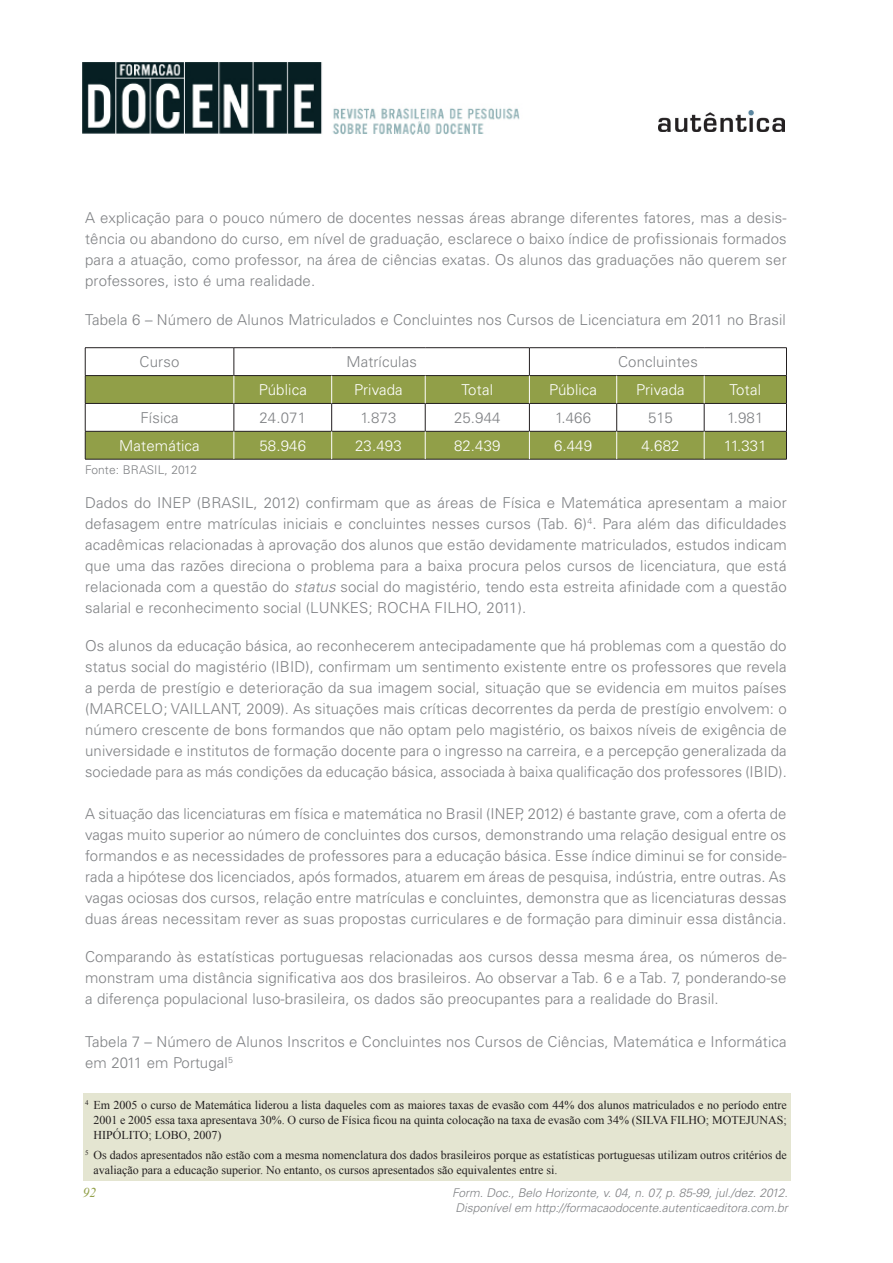
<style>
.page{position:relative;width:893px;height:1263px;background:#fff}
.page>*{position:absolute;margin:0;border:0;box-sizing:border-box;transform-origin:0 0}
.Texto_corrido{font:300 15px/21px "Univers LT Std";letter-spacing:.01em;color:#808285;text-align:justify}
.Texto_corrido-2{font:300 15px "Univers LT Std";letter-spacing:.01em;color:#fff}
.t1{font:italic 13.5px "Times New Roman";color:#919f48}
.Nota_de_Rodape{font:12px/15px "Times New Roman";color:#231f20;text-align:justify}
.t2{font:italic 300 12px/14.4px "Univers LT Std";color:#808285}
.Texto_corrido-3{font:300 12px "Univers LT Std";letter-spacing:.01em;color:#808285}
.s1{font-style:italic}
</style>
<div class="page">
<img style="left:83px;top:63px;width:437px;height:72px">
<img style="left:658px;top:110px;width:127px;height:22px">
<div style="left:83px;top:1094px;width:707px;height:87px;background:#e4e5d1"></div>
<svg style="left:86px;top:376px;width:700px;height:83px;fill:#919f48"></svg>
<hr style="left:85px;top:347px;width:149px;height:1px;background:#231f20">
<hr style="left:234px;top:347px;width:98px;height:1px;background:#231f20">
<hr style="left:332px;top:347px;width:93px;height:1px;background:#231f20">
<hr style="left:425px;top:347px;width:104px;height:1px;background:#231f20">
<hr style="left:529px;top:347px;width:88px;height:1px;background:#231f20">
<hr style="left:617px;top:347px;width:87px;height:1px;background:#231f20">
<hr style="left:704px;top:347px;width:83px;height:1px;background:#231f20">
<hr style="left:85px;top:375px;width:149px;height:1px;background:#231f20">
<hr style="left:234px;top:375px;width:98px;height:1px;background:#231f20">
<hr style="left:332px;top:375px;width:93px;height:1px;background:#231f20">
<hr style="left:425px;top:375px;width:104px;height:1px;background:#231f20">
<hr style="left:529px;top:375px;width:88px;height:1px;background:#231f20">
<hr style="left:617px;top:375px;width:87px;height:1px;background:#231f20">
<hr style="left:704px;top:375px;width:83px;height:1px;background:#231f20">
<hr style="left:85px;top:403px;width:149px;height:1px;background:#231f20">
<hr style="left:234px;top:403px;width:98px;height:1px;background:#231f20">
<hr style="left:332px;top:403px;width:93px;height:1px;background:#231f20">
<hr style="left:425px;top:403px;width:104px;height:1px;background:#231f20">
<hr style="left:529px;top:403px;width:88px;height:1px;background:#231f20">
<hr style="left:617px;top:403px;width:87px;height:1px;background:#231f20">
<hr style="left:704px;top:403px;width:83px;height:1px;background:#231f20">
<hr style="left:85px;top:431px;width:149px;height:1px;background:#231f20">
<svg style="left:85px;top:348px;width:1px;height:111px"></svg>
<hr style="left:234px;top:431px;width:98px;height:1px;background:#231f20">
<hr style="left:332px;top:431px;width:93px;height:1px;background:#231f20">
<hr style="left:425px;top:431px;width:104px;height:1px;background:#231f20">
<hr style="left:529px;top:431px;width:88px;height:1px;background:#231f20">
<hr style="left:617px;top:431px;width:87px;height:1px;background:#231f20">
<hr style="left:704px;top:431px;width:83px;height:1px;background:#231f20">
<svg style="left:786px;top:348px;width:1px;height:111px"></svg>
<hr style="left:85px;top:459px;width:149px;height:1px;background:#231f20">
<hr style="left:234px;top:459px;width:98px;height:1px;background:#231f20">
<hr style="left:332px;top:459px;width:93px;height:1px;background:#231f20">
<hr style="left:425px;top:459px;width:104px;height:1px;background:#231f20">
<hr style="left:529px;top:459px;width:88px;height:1px;background:#231f20">
<hr style="left:617px;top:459px;width:87px;height:1px;background:#231f20">
<hr style="left:704px;top:459px;width:83px;height:1px;background:#231f20">
<svg style="left:234px;top:348px;width:1px;height:111px"></svg>
<svg style="left:331px;top:376px;width:1px;height:83px"></svg>
<svg style="left:425px;top:376px;width:1px;height:83px"></svg>
<svg style="left:529px;top:348px;width:1px;height:111px"></svg>
<svg style="left:616px;top:376px;width:1px;height:83px"></svg>
<svg style="left:704px;top:376px;width:1px;height:83px"></svg>
<p class="Texto_corrido" style="left:85px;top:208px;width:703px">A explicação para o pouco número de docentes nessas áreas abrange diferentes fatores, mas a desis&shy;tência ou abandono do curso, em nível de graduação, esclarece o baixo índice de profissionais formados para a atuação, como professor, na área de ciências exatas. Os alunos das graduações não querem ser professores, isto é uma realidade.</p>
<p class="Texto_corrido" style="left:85px;top:309px;width:702px">Tabela 6 – Número de Alunos Matriculados e Concluintes nos Cursos de Licenciatura em 2011 no Brasil</p>
<p class="Texto_corrido" style="left:140px;top:351px;width:41px">Curso</p>
<p class="Texto_corrido" style="left:346px;top:351px;width:72px">Matrículas</p>
<p class="Texto_corrido" style="left:618px;top:351px;width:81px">Concluintes</p>
<p class="Texto_corrido-2" style="left:259px;top:381px;width:50px">Pública</p>
<p class="Texto_corrido-2" style="left:354px;top:381px;width:50px">Privada</p>
<p class="Texto_corrido-2" style="left:461px;top:381px;width:33px">Total</p>
<p class="Texto_corrido-2" style="left:549px;top:381px;width:50px">Pública</p>
<p class="Texto_corrido-2" style="left:636px;top:381px;width:50px">Privada</p>
<p class="Texto_corrido-2" style="left:729px;top:381px;width:33px">Total</p>
<p class="Texto_corrido" style="left:140px;top:407px;width:40px">Física</p>
<p class="Texto_corrido" style="left:259px;top:407px;width:48px">24.071</p>
<p class="Texto_corrido" style="left:360px;top:407px;width:38px">1.873</p>
<p class="Texto_corrido" style="left:454px;top:407px;width:48px">25.944</p>
<p class="Texto_corrido" style="left:555px;top:407px;width:38px">1.466</p>
<p class="Texto_corrido" style="left:648px;top:407px;width:26px">515</p>
<p class="Texto_corrido" style="left:727px;top:407px;width:38px">1.981</p>
<p class="Texto_corrido-2" style="left:119px;top:436px;width:82px">Matemática</p>
<p class="Texto_corrido-2" style="left:259px;top:436px;width:48px">58.946</p>
<p class="Texto_corrido-2" style="left:355px;top:436px;width:48px">23.493</p>
<p class="Texto_corrido-2" style="left:454px;top:436px;width:48px">82.439</p>
<p class="Texto_corrido-2" style="left:554px;top:436px;width:40px">6.449</p>
<p class="Texto_corrido-2" style="left:641px;top:436px;width:40px">4.682</p>
<p class="Texto_corrido-2" style="left:724px;top:436px;width:44px">11.331</p>
<p class="Texto_corrido-3" style="left:85px;top:463px;width:113px">Fonte: BRASIL, 2012</p>
<p class="Texto_corrido" style="left:85px;top:492px;width:703px">Dados do INEP (BRASIL, 2012) confirmam que as áreas de Física e Matemática apresentam a maior defasagem entre matrículas iniciais e concluintes nesses cursos (Tab. 6)<sup>4</sup>. Para além das dificuldades acadêmicas relacionadas à aprovação dos alunos que estão devidamente matriculados, estudos indicam que uma das razões direciona o problema para a baixa procura pelos cursos de licenciatura, que está relacionada com a questão do <span class="s1">status</span> social do magistério, tendo esta estreita afinidade com a questão salarial e reconhecimento social (LUNKES; ROCHA FILHO, 2011).</p>
<p class="Texto_corrido" style="left:85px;top:635px;width:703px">Os alunos da educação básica, ao reconhecerem antecipadamente que há problemas com a questão do status social do magistério (IBID), confirmam um sentimento existente entre os professores que revela a perda de prestígio e deterioração da sua imagem social, situação que se evidencia em muitos países (MARCELO; VAILLANT, 2009). As situações mais críticas decorrentes da perda de prestígio envolvem: o número crescente de bons formandos que não optam pelo magistério, os baixos níveis de exigência de universidade e institutos de formação docente para o ingresso na carreira, e a percepção generalizada da sociedade para as más condições da educação básica, associada à baixa qualificação dos professores (IBID).</p>
<p class="Texto_corrido" style="left:85px;top:804px;width:703px">A situação das licenciaturas em física e matemática no Brasil (INEP, 2012) é bastante grave, com a oferta de vagas muito superior ao número de concluintes dos cursos, demonstrando uma relação desigual entre os formandos e as necessidades de professores para a educação básica. Esse índice diminui se for conside&shy;rada a hipótese dos licenciados, após formados, atuarem em áreas de pesquisa, indústria, entre outras. As vagas ociosas dos cursos, relação entre matrículas e concluintes, demonstra que as licenciaturas dessas duas áreas necessitam rever as suas propostas curriculares e de formação para diminuir essa distância.</p>
<p class="Texto_corrido" style="left:85px;top:947px;width:703px">Comparando às estatísticas portuguesas relacionadas aos cursos dessa mesma área, os números de&shy;monstram uma distância significativa aos dos brasileiros. Ao observar a Tab. 6 e a Tab. 7, ponderando-se a diferença populacional luso-brasileira, os dados são preocupantes para a realidade do Brasil.</p>
<p class="Texto_corrido" style="left:85px;top:1031px;width:703px">Tabela 7 – Número de Alunos Inscritos e Concluintes nos Cursos de Ciências, Matemática e Informática em 2011 em Portugal<sup>5</sup></p>
<p class="Nota_de_Rodape" style="left:94px;top:1098px;width:695px;text-indent:-8px"><sup>4</sup> Em 2005 o curso de Matemática liderou a lista daqueles com as maiores taxas de evasão com 44% dos alunos matriculados e no período entre 2001 e 2005 essa taxa apresentava 30%. O curso de Física ficou na quinta colocação na taxa de evasão com 34% (SILVA FILHO; MOTEJUNAS; HIPÓLITO; LOBO, 2007)</p>
<p class="Nota_de_Rodape" style="left:94px;top:1147px;width:695px;text-indent:-8px"><sup>5</sup> Os dados apresentados não estão com a mesma nomenclatura dos dados brasileiros porque as estatísticas portuguesas utilizam outros critérios de avaliação para a educação superior. No entanto, os cursos apresentados são equivalentes entre si.</p>
<p class="t1" style="left:83px;top:1183px;width:15px">92</p>
<p class="t2" style="left:452px;top:1186px;width:337px">Form. Doc., Belo Horizonte, v. 04, n. 07, p. 85-99, jul./dez. 2012.<br>Disponível em http://formacaodocente.autenticaeditora.com.br</p>
</div>
